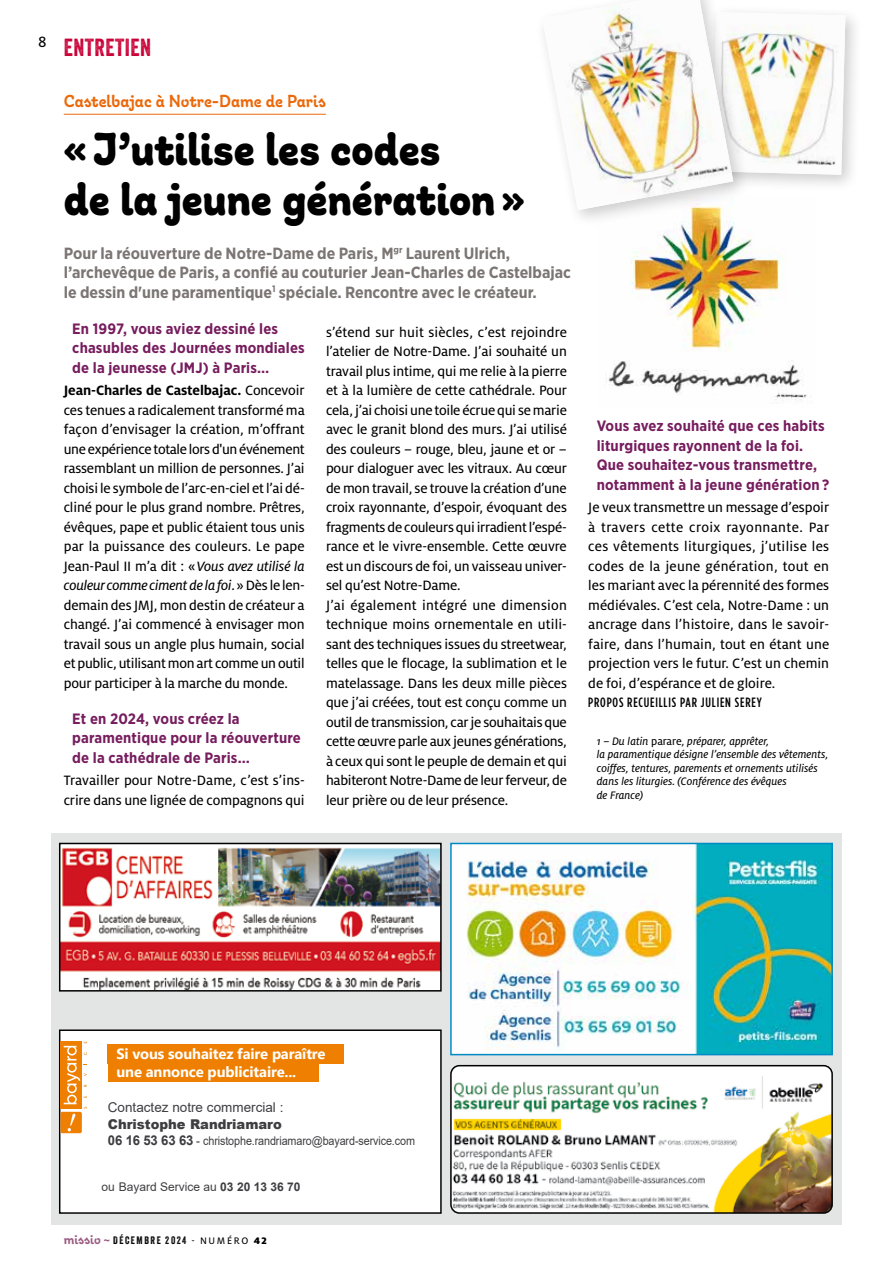
<style>
.page{position:relative;width:893px;height:1263px;background:#fff}
.page>*{position:absolute;margin:0;border:0;box-sizing:border-box;transform-origin:0 0}
.t1{font:700 48px/49.5px "Giulia Plain";color:#000;scale:.94 1}
.t2{font:45px/54px "Minion Pro";color:#000;text-align:center}
.t3{font:24px "Veneer";letter-spacing:.02em;color:#ca0037}
.t4{font:18px "Giulia";color:#eb690b}
.t5{font:16.5px "Milo OT Text";color:#000}
.t6{font:700 16.2px/19.5px "Gotham Narrow";color:#7b7573}
.t7{font:15px/19.5px "Milo OT Text";letter-spacing:-.01em;color:#000;text-align:justify}
.t8{font:700 15px/19.5px "Gotham Narrow";letter-spacing:.01em;color:#761d5e}
.t9{font:15px "Milo OT Text Ita";letter-spacing:-.02em;color:#000}
.t10{font:700 15px "Milo OT";letter-spacing:-.01em;color:#000}
.t11{font:700 14.85px "Segoe UI";letter-spacing:-.01em;color:#fff}
.t12{font:500 13.5px "Gotham Condensed";letter-spacing:.06em;color:#000}
.t13{font:13.5px "Arial";color:#3e3d40}
.t14{font:900 13.5px "Arial";color:#3e3d40}
.t15{font:12px/13.5px "Milo OT Text Ita";color:#000}
.t16{font:12px "Arial";letter-spacing:-.01em;color:#3e3d40}
.t17{font:10.5px "Veneer";letter-spacing:.15em;color:#000}
.s1{font-family:"Milo OT Text";font-weight:400}
.s2{font-family:"Milo OT Text Ita"}
.s3{font-family:"Milo OT Text"}
.s4{font-weight:700;font-size:13.5px}
.s5{font-weight:700}
.s6{font-family:"Giulia";font-size:13.5px;color:#9a5c83}
.s7{font-family:"Milo OT";font-weight:900}
</style>
<div class="page">
<hr style="left:64px;top:114px;width:262px;height:1px;background:#eb690b">
<img style="left:606px;top:228px;width:201px;height:173px">
<div style="left:704px;top:4px;width:159px;height:189px;background:#000;opacity:.2"></div>
<div style="left:535px;top:0;width:216px;height:228px;background:#000;opacity:.2"></div>
<svg style="left:733px;top:0;width:112px;height:210px"></svg>
<img style="left:542px;top:0;width:191px;height:210px">
<div style="left:51px;top:833px;width:791px;height:392px;background:#e3e4e4"></div>
<img style="left:62px;top:846px;width:377px;height:142px">
<div style="left:59px;top:843px;width:383px;height:148px;border:2px solid #000"></div>
<img style="left:451px;top:1068px;width:381px;height:143px">
<div style="left:450px;top:1065px;width:383px;height:149px;border:2px solid #000;border-radius:9px"></div>
<div style="left:60px;top:1030px;width:381px;height:183px;background:#fff"></div>
<div style="left:59px;top:1029px;width:383px;height:185px;border:1px solid #000"></div>
<div style="left:108px;top:1062px;width:211px;height:19px;background:#ee7f00"></div>
<div style="left:108px;top:1044px;width:236px;height:19px;background:#ee7f00"></div>
<div style="left:60px;top:1041px;width:22px;height:68px;background:#ee7f00"></div>
<div style="left:60px;top:1112px;width:22px;height:21px;background:#ee7f00;border-radius:2px"></div>
<svg style="left:64px;top:1041px;width:23px;height:90px"></svg>
<img style="left:453px;top:846px;width:377px;height:206px">
<div style="left:450px;top:843px;width:383px;height:212px;border:2px solid #008ac4"></div>
<p class="t5" style="left:38px;top:33px;width:10px">8</p>
<h3 class="t3" style="left:64px;top:33px;width:89px">ENTRETIEN</h3>
<p class="t4" style="left:64px;top:90px;width:264px">Castelbajac à Notre-Dame de Paris</p>
<h1 class="t1" style="left:64px;top:125px;width:492px">«J’utilise les codes<br>de la jeune génération»</h1>
<p class="t6" style="left:64px;top:243px;width:509px">Pour la réouverture de Notre-Dame de Paris, M<sup>gr</sup> Laurent Ulrich, l’archevêque de Paris, a confié au couturier Jean-Charles de Castelbajac le dessin d'une paramentique<sup>1</sup> spéciale. Rencontre avec le créateur.</p>
<p class="t8" style="left:72px;top:319px;width:234px">En 1997, vous aviez dessiné les chasubles des Journées mondiales de la jeunesse (JMJ) à Paris…</p>
<p class="t10" style="left:64px;top:382px;width:242px">Jean-Charles de Castelbajac. <span class="s1">Concevoir</span></p>
<p class="t7" style="left:64px;top:400px;width:243px">ces tenues a radicalement transformé ma façon d’envisager la création, m’offrant une expérience totale lors d'un événement rassemblant un million de personnes. J’ai choisi le symbole de l’arc-en-ciel et l’ai dé&shy;cliné pour le plus grand nombre. Prêtres, évêques, pape et public étaient tous unis par la puissance des couleurs. Le pape Jean-Paul II m’a dit : «<span class="s2">Vous avez utilisé la</span></p>
<p class="t9" style="left:64px;top:577px;width:242px">couleur comme ciment de la foi<span class="s3">.» Dès le len-</span></p>
<p class="t7" style="left:64px;top:595px;width:242px">demain des JMJ, mon destin de créateur a changé. J’ai commencé à envisager mon travail sous un angle plus humain, social et public, utilisant mon art comme un outil pour participer à la marche du monde.</p>
<p class="t8" style="left:72px;top:709px;width:230px">Et en 2024, vous créez la paramentique pour la réouverture de la cathédrale de Paris…</p>
<p class="t7" style="left:64px;top:771px;width:242px">Travailler pour Notre-Dame, c’est s’ins&shy;crire dans une lignée de compagnons qui</p>
<p class="t7" style="left:326px;top:322px;width:243px;text-align:left">s’étend sur huit siècles, c’est rejoindre l’atelier de Notre-Dame. J’ai souhaité un travail plus intime, qui me relie à la pierre et à la lumière de cette cathédrale. Pour cela, j’ai choisi une toile écrue qui se marie avec le granit blond des murs. J’ai utilisé des couleurs – rouge, bleu, jaune et or – pour dialoguer avec les vitraux. Au cœur de mon travail, se trouve la création d’une croix rayonnante, d’espoir, évoquant des fragments de couleurs qui irradient l’espé&shy;rance et le vivre-ensemble. Cette œuvre est un discours de foi, un vaisseau univer&shy;sel qu’est Notre-Dame.<br>J’ai également intégré une dimension technique moins ornementale en utili&shy;sant des techniques issues du streetwear, telles que le flocage, la sublimation et le matelassage. Dans les deux mille pièces que j’ai créées, tout est conçu comme un outil de transmission, car je souhaitais que cette œuvre parle aux jeunes générations, à ceux qui sont le peuple de demain et qui habiteront Notre-Dame de leur ferveur, de leur prière ou de leur présence.</p>
<p class="t8" style="left:597px;top:416px;width:234px">Vous avez souhaité que ces habits liturgiques rayonnent de la foi.<br>Que souhaitez-vous transmettre, notamment à la jeune génération ?</p>
<p class="t7" style="left:588px;top:498px;width:243px">Je veux transmettre un message d’espoir à travers cette croix rayonnante. Par ces vêtements liturgiques, j’utilise les codes de la jeune génération, tout en les mariant avec la pérennité des formes médiévales. C’est cela, Notre-Dame : un ancrage dans l’histoire, dans le savoir&shy;faire, dans l’humain, tout en étant une projection vers le futur. C’est un chemin de foi, d’espérance et de gloire.</p>
<p class="t12" style="left:588px;top:695px;width:175px">PROPOS RECUEILLIS PAR JULIEN SEREY</p>
<p class="t15" style="left:597px;top:734px;width:233px">1 – Du latin <span class="s3">parare</span>, préparer, apprêter,<br>la paramentique désigne l’ensemble des vêtements, coiffes, tentures, parements et ornements utilisés dans les liturgies. (Conférence des évêques<br>de France)</p>
<h2 class="t2" style="left:169px;top:610px;width:555px">12106 - Journal Pays de France<br>Page 8</h2>
<p class="t11" style="left:116px;top:1040px;width:211px">Si vous souhaitez faire paraître</p>
<p class="t13" style="left:108px;top:1098px;width:177px">Contactez notre commercial :</p>
<p class="t14" style="left:108px;top:1114px;width:176px">Christophe Randriamaro</p>
<p class="t16" style="left:108px;top:1132px;width:309px"><span class="s4">06 16 53 63 63</span> - christophe.randriamaro@bayard-service.com</p>
<p class="t16" style="left:101px;top:1178px;width:200px">ou Bayard Service au <span class="s5">03 20 13 36 70</span></p>
<p class="t11" style="left:116px;top:1058px;width:181px">une annonce publicitaire...</p>
<p class="t17" style="left:64px;top:1234px;width:205px"><span class="s6">missio ~</span> DÉCEMBRE 2024 <span class="s3">- NUMÉRO</span> <span class="s7">42</span></p>
</div>
